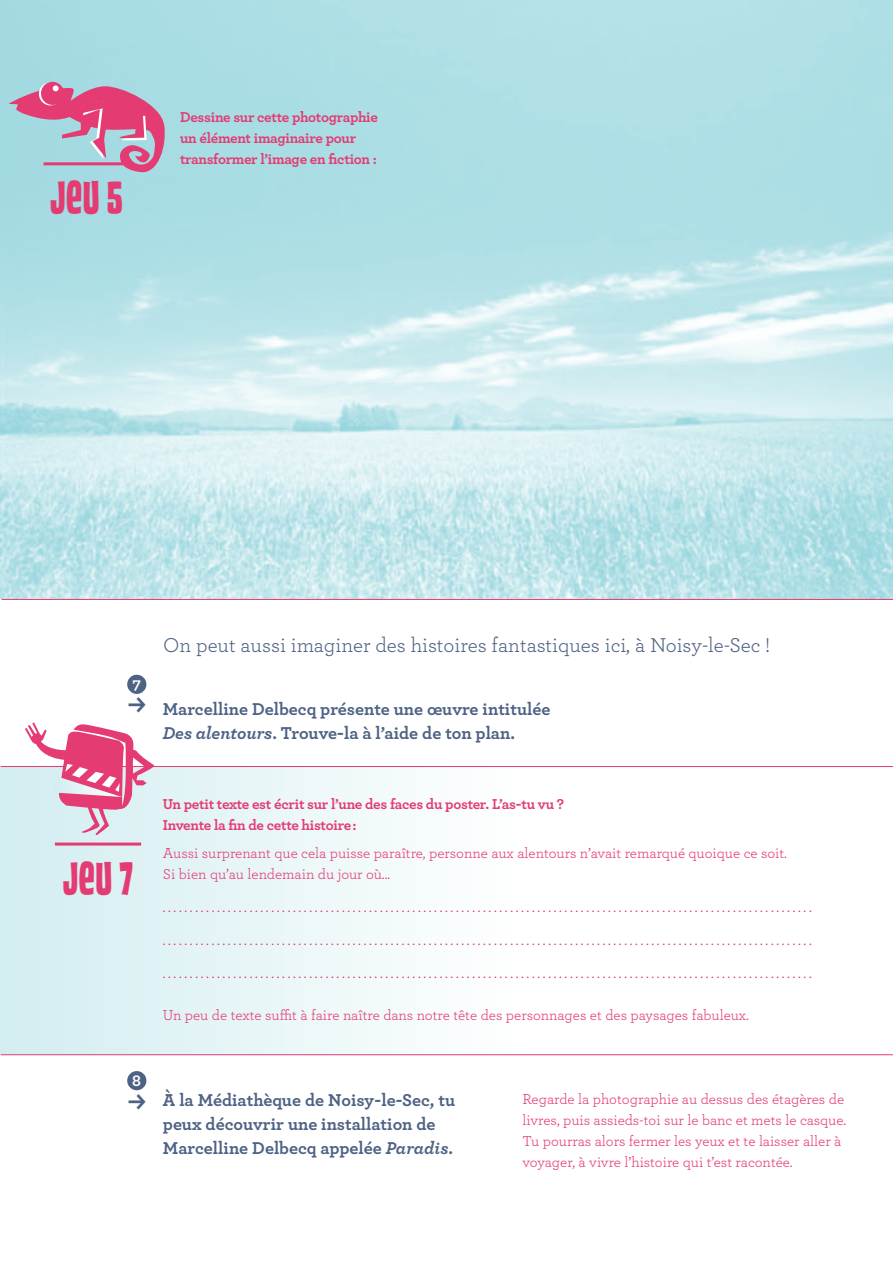
<style>
.page{position:relative;width:893px;height:1263px;background:#fff}
.page>*{position:absolute;margin:0;border:0;box-sizing:border-box;transform-origin:0 0}
.t1{font:45px "House Movements Custom";letter-spacing:.02em;color:#e43b73}
.t2{font:21px "Archer";color:#4e6284}
.t3{font:700 18px/24px "Archer";color:#4e6284}
.t4{font:700 16.5px "Archer";color:#fff}
.t5{font:15px/21px "Archer";color:#e43b73}
.t6{font:700 15px/21px "Archer";letter-spacing:-.02em;color:#e43b73}
.s1{font-style:italic}
</style>
<div class="page">
<img style="left:0;top:0;width:893px;height:599px">
<div style="left:0;top:766px;width:523px;height:288px;background:linear-gradient(to right,#d2edf1,#fff)"></div>
<hr style="left:55px;top:842px;width:86px;height:3px;background:#e43b73">
<hr style="left:2px;top:599px;width:891px;height:1px;background:#e43b73">
<hr style="left:1px;top:766px;width:892px;height:1px;background:#e43b73">
<hr style="left:1px;top:1054px;width:892px;height:1px;background:#e43b73">
<div style="left:127px;top:675px;width:19px;height:19px;background:#4e6284;border-radius:50%"></div>
<div style="left:127px;top:1071px;width:19px;height:19px;background:#4e6284;border-radius:50%"></div>
<div style="left:41px;top:82px;width:23px;height:23px;background:#e43b73;border-radius:50%"></div>
<svg style="left:9px;top:85px;width:158px;height:89px;background:#c197b3"></svg>
<svg style="left:25px;top:722px;width:130px;height:114px"></svg>
<h1 class="t1" style="left:51px;top:171px;width:74px">JEU 5</h1>
<p class="t6" style="left:180px;top:105px;width:200px">Dessine sur cette photographie un élément imaginaire pour transformer l’image en fiction :</p>
<p class="t4" style="left:132px;top:671px;width:10px">7</p>
<h2 class="t2" style="left:163px;top:630px;width:609px">On peut aussi imaginer des histoires fantastiques ici, à Noisy-le-Sec !</h2>
<p class="t3" style="left:163px;top:696px;width:389px">Marcelline Delbecq présente une œuvre intitulée<br><span class="s1">Des alentours</span>. Trouve-la à l’aide de ton plan.</p>
<h1 class="t1" style="left:63px;top:851px;width:71px">JEU 7</h1>
<p class="t4" style="left:132px;top:1067px;width:10px">8</p>
<p class="t6" style="left:163px;top:793px;width:403px">Un petit texte est écrit sur l’une des faces du poster. L’as-tu vu ?<br>Invente la fin de cette histoire :</p>
<p class="t5" style="left:163px;top:841px;width:626px">Aussi surprenant que cela puisse paraître, personne aux alentours n’avait remarqué quoique ce soit.<br>Si bien qu’au lendemain du jour où...</p>
<p class="t5" style="left:163px;top:895px;width:650px">........................................................................................................................</p>
<p class="t5" style="left:163px;top:928px;width:650px">........................................................................................................................</p>
<p class="t5" style="left:163px;top:961px;width:650px">........................................................................................................................</p>
<p class="t5" style="left:163px;top:1003px;width:588px">Un peu de texte suffit à faire naître dans notre tête des personnages et des paysages fabuleux.</p>
<p class="t3" style="left:163px;top:1087px;width:294px">À la Médiathèque de Noisy-le-Sec, tu peux découvrir une installation de<br>Marcelline Delbecq appelée <span class="s1">Paradis</span>.</p>
<p class="t5" style="left:523px;top:1087px;width:325px">Regarde la photographie au dessus des étagères de livres, puis assieds-toi sur le banc et mets le casque.<br>Tu pourras alors fermer les yeux et te laisser aller à voyager, à vivre l’histoire qui t’est racontée.</p>
</div>
